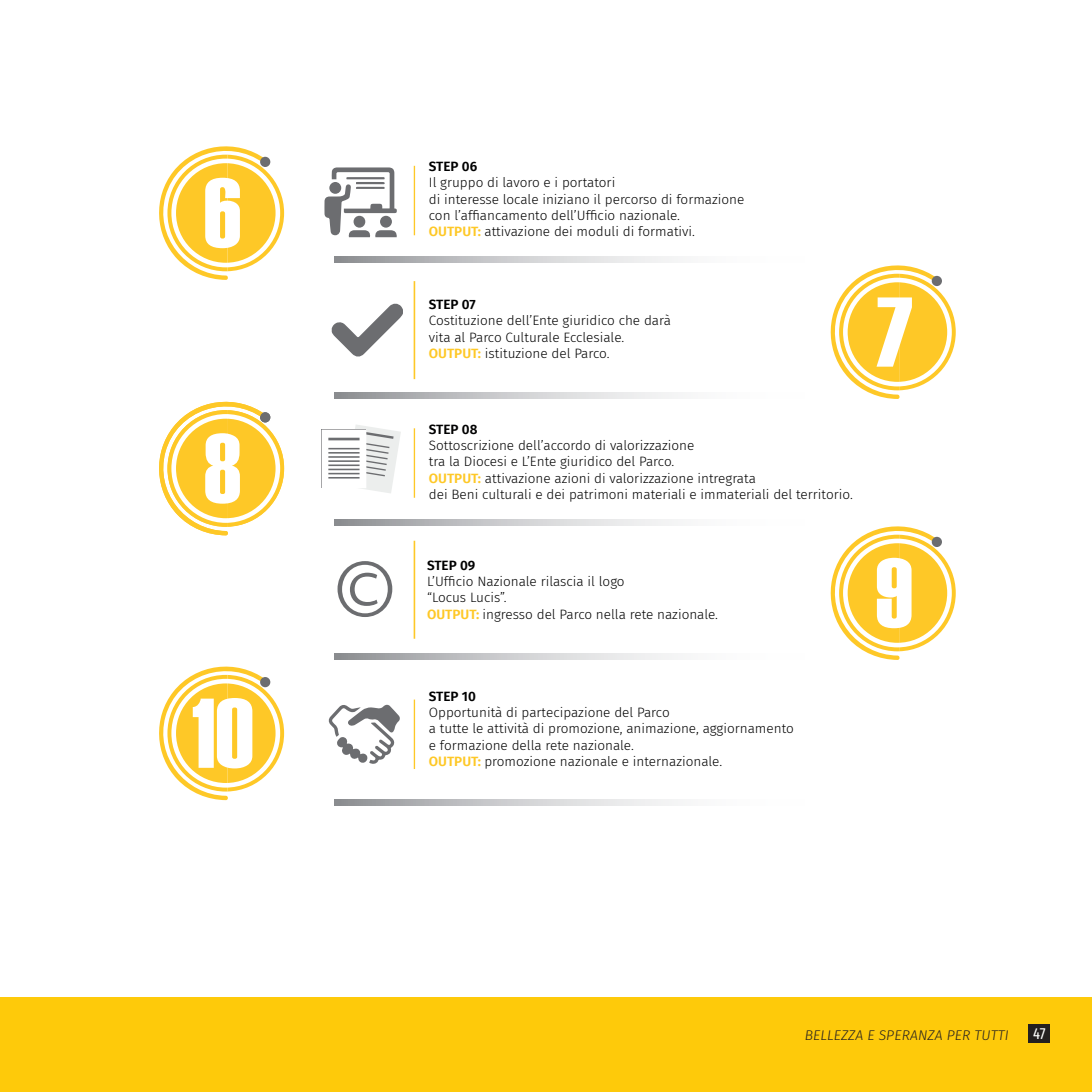
<style>
.page{position:relative;width:1092px;height:1092px;background:#fff}
.page>*{position:absolute;margin:0;border:0;box-sizing:border-box;transform-origin:0 0}
.t1{font:extra-condensed 15.75px "Fira Sans";color:#fff}
.t2{font:italic 300 14px "Fira Sans";letter-spacing:.01em;color:#231f20}
.t3{font:300 13.47px/16.3px "Fira Sans";color:#000001}
.t4{font:600 13.47px "Fira Sans";color:#000001}
.s1{font-weight:600;color:#fec827}
</style>
<div class="page">
<div style="left:0;top:997px;width:1091px;height:94px;background:#feca0a"></div>
<div style="left:1028px;top:1024px;width:22px;height:19px;background:#231f20"></div>
<hr style="left:414px;top:166px;width:1px;height:69px;background:#fec827">
<svg style="left:334px;top:256px;width:344px;height:6px;background:#c8c8ca"></svg>
<hr style="left:414px;top:428px;width:1px;height:69px;background:#fec827">
<hr style="left:414px;top:699px;width:1px;height:70px;background:#fec827">
<hr style="left:413px;top:281px;width:2px;height:98px;background:#fec827">
<svg style="left:334px;top:392px;width:344px;height:6px;background:#c8c8ca"></svg>
<svg style="left:334px;top:519px;width:344px;height:6px;background:#c8c8ca"></svg>
<hr style="left:413px;top:540px;width:2px;height:98px;background:#fec827">
<svg style="left:334px;top:653px;width:344px;height:6px;background:#c8c8ca"></svg>
<svg style="left:334px;top:799px;width:344px;height:6px;background:#c8c8ca"></svg>
<svg style="left:321px;top:425px;width:80px;height:68px"></svg>
<svg style="left:159px;top:146px;width:125px;height:134px"></svg>
<svg style="left:830px;top:265px;width:125px;height:134px"></svg>
<svg style="left:159px;top:401px;width:125px;height:134px"></svg>
<svg style="left:830px;top:526px;width:125px;height:134px"></svg>
<svg style="left:159px;top:666px;width:125px;height:134px"></svg>
<svg style="left:324px;top:167px;width:73px;height:70px"></svg>
<svg style="left:332px;top:303px;width:71px;height:54px"></svg>
<svg style="left:328px;top:704px;width:72px;height:59px"></svg>
<svg style="left:337px;top:561px;width:55px;height:56px"></svg>
<p class="t4" style="left:429px;top:155px;width:50px">STEP 06</p>
<p class="t3" style="left:429px;top:174px;width:317px">Il gruppo di lavoro e i portatori<br>di interesse locale iniziano il percorso di formazione con l’affiancamento dell’Ufficio nazionale.<br><span class="s1">OUTPUT:</span> attivazione dei moduli di formativi.</p>
<p class="t4" style="left:429px;top:293px;width:48px">STEP 07</p>
<p class="t3" style="left:429px;top:312px;width:244px">Costituzione dell’Ente giuridico che darà vita al Parco Culturale Ecclesiale.<br><span class="s1">OUTPUT:</span> istituzione del Parco.</p>
<p class="t4" style="left:429px;top:418px;width:50px">STEP 08</p>
<p class="t3" style="left:429px;top:437px;width:425px">Sottoscrizione dell’accordo di valorizzazione<br>tra la Diocesi e L’Ente giuridico del Parco.<br><span class="s1">OUTPUT:</span> attivazione azioni di valorizzazione intregrata<br>dei Beni culturali e dei patrimoni materiali e immateriali del territorio.</p>
<p class="t4" style="left:427px;top:554px;width:50px">STEP 09</p>
<p class="t3" style="left:427px;top:573px;width:292px">L’Ufficio Nazionale rilascia il logo<br>“Locus Lucis”.<br><span class="s1">OUTPUT:</span> ingresso del Parco nella rete nazionale.</p>
<p class="t4" style="left:429px;top:685px;width:49px">STEP 10</p>
<p class="t3" style="left:429px;top:704px;width:366px">Opportunità di partecipazione del Parco<br>a tutte le attività di promozione, animazione, aggiornamento e formazione della rete nazionale.<br><span class="s1">OUTPUT:</span> promozione nazionale e internazionale.</p>
<p class="t2" style="left:804px;top:1024px;width:205px">BELLEZZA E SPERANZA PER TUTTI</p>
<p class="t1" style="left:1033px;top:1021px;width:14px">47</p>
</div>
